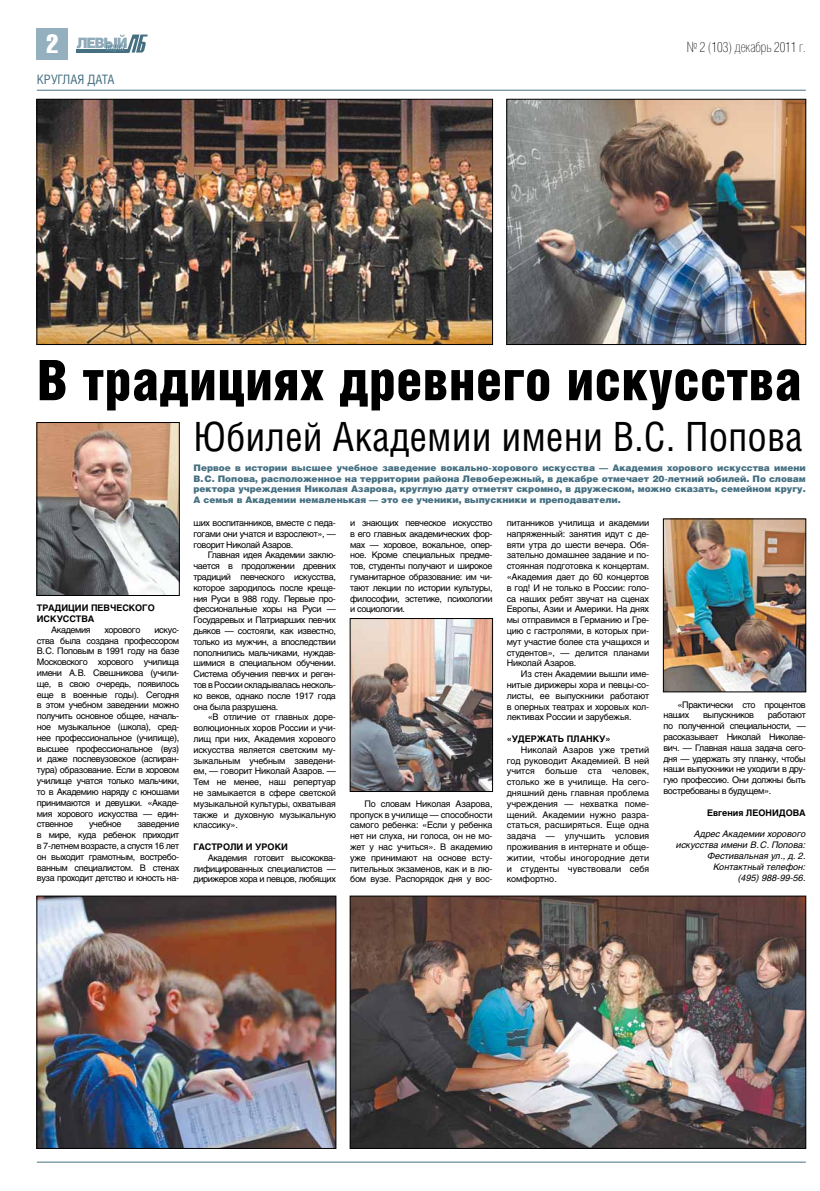
<style>
.page{position:relative;width:820px;height:1191px;background:#fff}
.page>*{position:absolute;margin:0;border:0;box-sizing:border-box;transform-origin:0 0}
.t1{font:56px "Helios Cond Black C";color:#000}
.t2{font:40.4px "Helios Cond C";color:#000}
.t3{font:26px "Helios Compressed C";color:#fff}
.t4{font:14px "Helios Cond Thin C";color:#000}
.t5{font:13px "Helios Cond C";color:#467082}
.t6{font:9px/10.8px "Helios C";letter-spacing:-.04em;color:#000;text-align:justify}
.t7{font:9px/10.8px "Helios Black C";color:#467082;text-align:justify}
.t8{font:italic 9px/10.8px "Helios C";color:#000;text-align:right}
.t9{font:700 9px/10.8px "Helios C";color:#000}
</style>
<div class="page">
<hr style="left:37px;top:1161px;width:768px;height:1px;background:#467082">
<div style="left:37px;top:28px;width:31px;height:32px;background:#94b0be"></div>
<hr style="left:76px;top:49px;width:52px;height:4px;background:#467082">
<svg style="left:77px;top:35px;width:70px;height:18px"></svg>
<hr style="left:37px;top:90px;width:768px;height:1px;background:#467082">
<img style="left:508px;top:101px;width:295px;height:242px">
<div style="left:506px;top:99px;width:299px;height:246px;border:1px solid #000"></div>
<img style="left:39px;top:101px;width:451px;height:242px">
<div style="left:37px;top:99px;width:455px;height:246px;border:1px solid #000"></div>
<img style="left:352px;top:897px;width:451px;height:249px">
<div style="left:350px;top:895px;width:455px;height:253px;border:1px solid #000"></div>
<img style="left:39px;top:897px;width:295px;height:249px">
<div style="left:37px;top:895px;width:299px;height:253px;border:1px solid #000"></div>
<img style="left:39px;top:424px;width:138px;height:170px">
<div style="left:37px;top:422px;width:142px;height:174px;border:1px solid #000"></div>
<img style="left:664px;top:520px;width:139px;height:170px">
<div style="left:662px;top:518px;width:143px;height:174px;border:1px solid #000"></div>
<img style="left:352px;top:620px;width:138px;height:169px">
<div style="left:350px;top:618px;width:142px;height:173px;border:1px solid #000"></div>
<h3 class="t3" style="left:46px;top:28px;width:14px">2</h3>
<h3 class="t4" style="left:686px;top:39px;width:120px">№ 2 (103) декабрь 2011 г.</h3>
<h3 class="t5" style="left:37px;top:72px;width:79px">круглая дата</h3>
<h1 class="t1" style="left:37px;top:348px;width:766px">В традициях древнего искусства</h1>
<h2 class="t2" style="left:193px;top:412px;width:610px">Юбилей Академии имени В.С. Попова</h2>
<p class="t7" style="left:193px;top:462px;width:613px">Первое в истории высшее учебное заведение вокально-хорового искусства — Академия хорового искусства имени В.С. Попова, расположенное на территории района Левобережный, в декабре отмечает 20‑летний юбилей. По словам ректора учреждения Николая Азарова, круглую дату отметят скромно, в дружеском, можно сказать, семейном кругу.<br>А семья в Академии немаленькая — это ее ученики, выпускники и преподаватели.</p>
<p class="t9" style="left:37px;top:602px;width:119px">Традиции певческого ис кусст</p>
<p class="t9" style="left:81px;top:613px;width:15px">ва</p>
<p class="t6" style="left:51px;top:624px;width:41px">Академия</p>
<p class="t6" style="left:105px;top:624px;width:37px">хорового</p>
<p class="t6" style="left:37px;top:624px;width:144px;text-indent:117px">искус‑ ства была создана профессором В.С. Поповым в 1991 году на базе Московского хорового училища имени А.В. Свешникова (учили‑ ще, в свою очередь, появилось еще в военные годы). Сегодня в этом учебном заведении можно получить основное общее, началь‑ ное музыкальное (школа), сред‑ нее профессиональное (училище), высшее профессиональное (вуз) и даже послевузовское (аспиран‑ тура) образование. Если в хоровом училище учатся только мальчики, то в Академию наряду с юношами принимаются и девушки. «Акаде‑ мия хорового искусства — един‑ ственное</p>
<p class="t6" style="left:89px;top:818px;width:34px">учебное</p>
<p class="t6" style="left:37px;top:818px;width:144px;text-indent:100px">заведение в мире, куда ребенок приходит в 7‑летнем возрасте, а спустя 16 лет он выходит грамотным, востребо‑ ванным специалистом. В стенах вуза проходит детство и юность на‑</p>
<p class="t6" style="left:193px;top:517px;width:144px">ших воспитанников, вместе с педа‑ гогами они учатся и взрослеют», — говорит Николай Азаров.</p>
<p class="t6" style="left:193px;top:549px;width:144px;text-indent:14px">Главная идея Академии заклю‑ чается в продолжении древних традиций певческого искусства, которое зародилось после креще‑ ния Руси в 988 году. Первые про‑ фессиональные хоры на Руси — Государевых и Патриарших певчих дьяков — состояли, как известно, только из мужчин, а впоследствии пополнились мальчиками, нуждав‑ шимися в специальном обучении.<br>Система обучения певчих и реген‑ тов в России складывалась несколь‑ ко веков, однако после 1917 года она была разрушена.</p>
<p class="t6" style="left:193px;top:711px;width:144px;text-indent:14px">«В отличие от главных доре‑ волюционных хоров России и учи‑ лищ при них, Академия хорового искусства является светским му‑ зыкальным учебным заведени‑ ем, — говорит Николай Азаров. — Тем не менее, наш репертуар не замыкается в сфере светской музыкальной культуры, охватывая также и духовную музыкальную классику».</p>
<p class="t9" style="left:193px;top:841px;width:96px">Гастроли и уроки</p>
<p class="t6" style="left:193px;top:852px;width:144px;text-indent:14px">Академия готовит высококва‑ лифицированных специалистов — дирижеров хора и певцов, любящих</p>
<p class="t6" style="left:350px;top:517px;width:144px">и знающих певческое искусство в его главных академических фор‑ мах — хоровое, вокальное, опер‑ ное. Кроме специальных предме‑ тов, студенты получают и широкое гуманитарное образование: им чи‑ тают лекции по истории культуры, философии, эстетике, психологии и социологии.</p>
<p class="t6" style="left:350px;top:798px;width:144px;text-indent:14px">По словам Николая Азарова, пропуск в училище — способности самого ребенка: «Если у ребенка нет ни слуха, ни голоса, он не мо‑ жет у нас учиться». В академию уже принимают на основе всту‑ пительных экзаменов, как и в лю‑ бом вузе. Распорядок дня у вос‑</p>
<p class="t6" style="left:506px;top:517px;width:144px">питанников училища и академии напряженный: занятия идут с де‑ вяти утра до шести вечера. Обя‑ зательно домашнее задание и по‑ стоянная подготовка к концертам. «Академия дает до 60 концертов в год! И не только в России: голо‑ са наших ребят звучат на сценах Европы, Азии и Америки. На днях мы отправимся в Германию и Гре‑ цию с гастролями, в которых при‑ мут участие более ста учащихся и студентов», — делится планами Николай Азаров.</p>
<p class="t6" style="left:506px;top:668px;width:144px;text-indent:14px">Из стен Академии вышли име‑ нитые дирижеры хора и певцы-со‑ листы, ее выпускники работают в оперных театрах и хоровых кол‑ лективах России и зарубежья.</p>
<p class="t9" style="left:506px;top:733px;width:105px">«Удержать планку»</p>
<p class="t6" style="left:506px;top:744px;width:144px;text-indent:14px">Николай Азаров уже третий год руководит Академией. В ней учится больше ста человек, столько же в училище. На сего‑ дняшний день главная проблема учреждения — нехватка поме‑ щений. Академии нужно разра‑ статься, расширяться. Еще одна задача — улучшить условия проживания в интернате и обще‑ житии, чтобы иногородние дети и студенты чувствовали себя комфортно.</p>
<p class="t6" style="left:663px;top:699px;width:144px;text-indent:14px">«Практически сто процентов наших</p>
<p class="t6" style="left:663px;top:710px;width:144px;text-indent:104px">работают по полученной специальности, — рассказывает Николай Николае‑ вич. — Главная наша задача сего‑ дня — удержать эту планку, чтобы наши выпускники не уходили в дру‑ гую профессию. Они должны быть востребованы в будущем».</p>
<p class="t9" style="left:706px;top:807px;width:59px">Евгения ЛЕОНИДОВА</p>
<p class="t8" style="left:676px;top:828px;width:131px">Адрес Академии хорового искусства имени В.С. Попова:<br>Фестивальная ул., д. 2.<br>Контактный телефон:<br>(495) 988‑99‑56.</p>
<p class="t6" style="left:702px;top:710px;width:53px">выпускников</p>
</div>
